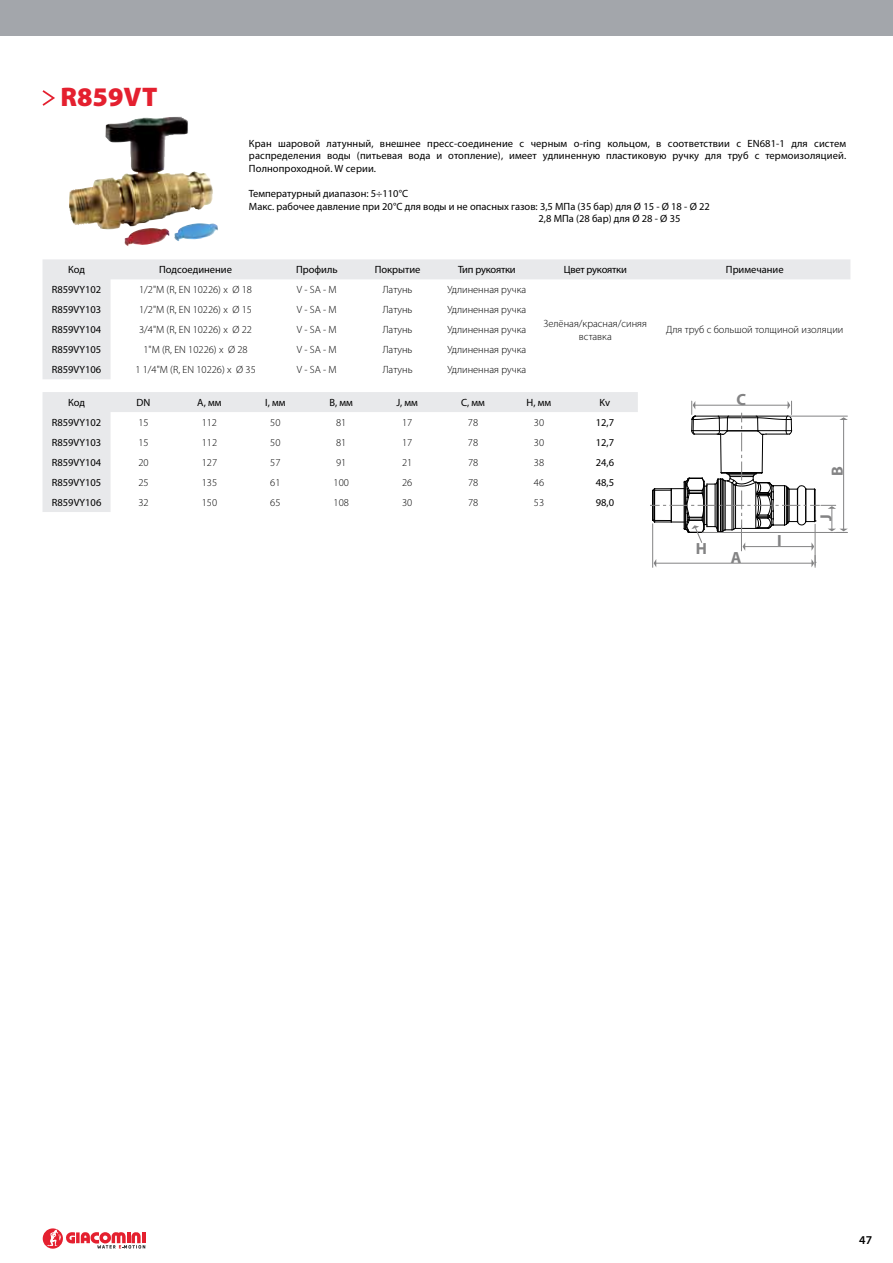
<style>
.page{position:relative;width:893px;height:1263px;background:#fff}
.page>*{position:absolute;margin:0;border:0;box-sizing:border-box;transform-origin:0 0}
.t1{font:900 27px "Myriad Pro";color:#e4202f}
.t2{font:700 16.2px "Myriad Pro";color:#838384}
.t3{font:600 12px "Myriad Pro";color:#000}
.t4{font:10.5px/12.6px "Myriad Pro";color:#000;text-align:justify}
.t5{font:300 10.5px/12.6px "Myriad Pro";color:#000;text-align:center}
.t6{font:10.5px "Myriad Pro";letter-spacing:-.02em;color:#000}
</style>
<div class="page">
<div style="left:0;top:0;width:893px;height:35px;background:#a3a6ab"></div>
<svg style="left:76px;top:1232px;width:4px;height:11px"></svg>
<svg style="left:81px;top:1232px;width:64px;height:16px"></svg>
<div style="left:43px;top:1228px;width:20px;height:21px;background:#e4202f;border-radius:50%"></div>
<svg style="left:47px;top:1229px;width:28px;height:17px"></svg>
<svg style="left:43px;top:392px;width:595px;height:120px"></svg>
<svg style="left:650px;top:401px;width:198px;height:166px"></svg>
<svg style="left:43px;top:259px;width:807px;height:120px"></svg>
<svg style="left:42px;top:90px;width:13px;height:16px"></svg>
<img style="left:69px;top:117px;width:101px;height:113px">
<img style="left:124px;top:223px;width:94px;height:23px">
<h1 class="t1" style="left:60px;top:81px;width:99px">R859VT</h1>
<p class="t4" style="left:249px;top:138px;width:599px">Кран шаровой латунный, внешнее пресс-соединение с черным o-ring кольцом, в соответствии с EN681-1 для систем распределения воды (питьевая вода и отопление), имеет удлиненную пластиковую ручку для труб с термоизоляцией.<br>Полнопроходной. W серии.</p>
<p class="t4" style="left:249px;top:188px;width:161px">Температурный диапазон: 5÷110°C</p>
<p class="t4" style="left:249px;top:201px;width:462px">Макс. рабочее давление при 20°C для воды и не опасных газов: 3,5 МПа (35 бар) для Ø 15 - Ø 18 - Ø 22</p>
<p class="t4" style="left:538px;top:214px;width:143px">2,8 МПа (28 бар) для Ø 28 - Ø 35</p>
<p class="t4" style="left:68px;top:264px;width:18px">Код</p>
<p class="t4" style="left:159px;top:264px;width:74px">Подсоединение</p>
<p class="t4" style="left:296px;top:264px;width:43px">Профиль</p>
<p class="t4" style="left:375px;top:264px;width:47px">Покрытие</p>
<p class="t6" style="left:458px;top:266px;width:59px">Тип рукоятки</p>
<p class="t6" style="left:564px;top:266px;width:65px">Цвет рукоятки</p>
<p class="t4" style="left:726px;top:264px;width:59px">Примечание</p>
<p class="t4" style="left:52px;top:284px;width:51px">R859VY102</p>
<p class="t5" style="left:139px;top:284px;width:114px">1/2"M (R, EN 10226) x Ø 18</p>
<p class="t5" style="left:297px;top:284px;width:41px">V - SA - M</p>
<p class="t5" style="left:383px;top:284px;width:31px">Латунь</p>
<p class="t5" style="left:447px;top:284px;width:80px">Удлиненная ручка</p>
<p class="t5" style="left:544px;top:317px;width:105px">Зелёная/красная/синяя вставка</p>
<p class="t5" style="left:666px;top:324px;width:179px">Для труб с большой толщиной изоляции</p>
<p class="t4" style="left:52px;top:304px;width:51px">R859VY103</p>
<p class="t5" style="left:139px;top:304px;width:114px">1/2"M (R, EN 10226) x Ø 15</p>
<p class="t5" style="left:297px;top:304px;width:41px">V - SA - M</p>
<p class="t5" style="left:383px;top:304px;width:31px">Латунь</p>
<p class="t5" style="left:447px;top:304px;width:80px">Удлиненная ручка</p>
<p class="t4" style="left:52px;top:324px;width:51px">R859VY104</p>
<p class="t5" style="left:139px;top:324px;width:114px">3/4"M (R, EN 10226) x Ø 22</p>
<p class="t5" style="left:297px;top:324px;width:41px">V - SA - M</p>
<p class="t5" style="left:383px;top:324px;width:31px">Латунь</p>
<p class="t5" style="left:447px;top:324px;width:80px">Удлиненная ручка</p>
<p class="t4" style="left:52px;top:344px;width:51px">R859VY105</p>
<p class="t5" style="left:144px;top:344px;width:106px">1"M (R, EN 10226) x Ø 28</p>
<p class="t5" style="left:297px;top:344px;width:41px">V - SA - M</p>
<p class="t5" style="left:383px;top:344px;width:31px">Латунь</p>
<p class="t5" style="left:447px;top:344px;width:80px">Удлиненная ручка</p>
<p class="t4" style="left:52px;top:364px;width:51px">R859VY106</p>
<p class="t5" style="left:135px;top:364px;width:122px">1 1/4"M (R, EN 10226) x Ø 35</p>
<p class="t5" style="left:297px;top:364px;width:41px">V - SA - M</p>
<p class="t5" style="left:383px;top:364px;width:31px">Латунь</p>
<p class="t5" style="left:447px;top:364px;width:80px">Удлиненная ручка</p>
<p class="t4" style="left:68px;top:397px;width:18px">Код</p>
<p class="t4" style="left:137px;top:397px;width:15px">DN</p>
<p class="t4" style="left:197px;top:397px;width:26px">A, мм</p>
<p class="t4" style="left:265px;top:397px;width:22px">I, мм</p>
<p class="t4" style="left:330px;top:397px;width:25px">B, мм</p>
<p class="t4" style="left:396px;top:397px;width:23px">J, мм</p>
<p class="t4" style="left:461px;top:397px;width:25px">C, мм</p>
<p class="t4" style="left:527px;top:397px;width:26px">H, мм</p>
<p class="t4" style="left:600px;top:397px;width:12px">Kv</p>
<p class="t4" style="left:52px;top:417px;width:51px">R859VY102</p>
<p class="t5" style="left:138px;top:416px;width:12px">15</p>
<p class="t5" style="left:202px;top:416px;width:17px">112</p>
<p class="t5" style="left:270px;top:416px;width:12px">50</p>
<p class="t5" style="left:336px;top:416px;width:12px">81</p>
<p class="t5" style="left:402px;top:416px;width:12px">17</p>
<p class="t5" style="left:468px;top:416px;width:12px">78</p>
<p class="t5" style="left:534px;top:416px;width:12px">30</p>
<p class="t4" style="left:596px;top:417px;width:20px">12,7</p>
<p class="t4" style="left:52px;top:437px;width:51px">R859VY103</p>
<p class="t5" style="left:138px;top:436px;width:12px">15</p>
<p class="t5" style="left:202px;top:436px;width:17px">112</p>
<p class="t5" style="left:270px;top:436px;width:12px">50</p>
<p class="t5" style="left:336px;top:436px;width:12px">81</p>
<p class="t5" style="left:402px;top:436px;width:12px">17</p>
<p class="t5" style="left:468px;top:436px;width:12px">78</p>
<p class="t5" style="left:534px;top:436px;width:12px">30</p>
<p class="t4" style="left:596px;top:437px;width:20px">12,7</p>
<p class="t4" style="left:52px;top:457px;width:51px">R859VY104</p>
<p class="t5" style="left:138px;top:456px;width:12px">20</p>
<p class="t5" style="left:202px;top:456px;width:17px">127</p>
<p class="t5" style="left:270px;top:456px;width:12px">57</p>
<p class="t5" style="left:336px;top:456px;width:12px">91</p>
<p class="t5" style="left:402px;top:456px;width:12px">21</p>
<p class="t5" style="left:468px;top:456px;width:12px">78</p>
<p class="t5" style="left:534px;top:456px;width:12px">38</p>
<p class="t4" style="left:596px;top:457px;width:20px">24,6</p>
<p class="t4" style="left:52px;top:477px;width:51px">R859VY105</p>
<p class="t5" style="left:138px;top:476px;width:12px">25</p>
<p class="t5" style="left:202px;top:476px;width:17px">135</p>
<p class="t5" style="left:270px;top:476px;width:12px">61</p>
<p class="t5" style="left:334px;top:476px;width:17px">100</p>
<p class="t5" style="left:402px;top:476px;width:12px">26</p>
<p class="t5" style="left:468px;top:476px;width:12px">78</p>
<p class="t5" style="left:534px;top:476px;width:12px">46</p>
<p class="t4" style="left:596px;top:477px;width:20px">48,5</p>
<p class="t4" style="left:52px;top:497px;width:51px">R859VY106</p>
<p class="t5" style="left:138px;top:496px;width:12px">32</p>
<p class="t5" style="left:202px;top:496px;width:17px">150</p>
<p class="t5" style="left:270px;top:496px;width:12px">65</p>
<p class="t5" style="left:334px;top:496px;width:17px">108</p>
<p class="t5" style="left:402px;top:496px;width:12px">30</p>
<p class="t5" style="left:468px;top:496px;width:12px">78</p>
<p class="t5" style="left:534px;top:496px;width:12px">53</p>
<p class="t4" style="left:596px;top:497px;width:20px">98,0</p>
<h2 class="t2" style="left:736px;top:390px;width:11px">C</h2>
<h2 class="t2" style="left:696px;top:539px;width:13px">H</h2>
<h2 class="t2" style="left:731px;top:548px;width:12px">A</h2>
<h2 class="t2" style="left:777px;top:531px;width:6px">I</h2>
<h2 class="t2" style="left:828px;top:476px;width:11px;rotate:-90deg">B</h2>
<h2 class="t2" style="left:816px;top:521px;width:8px;rotate:-90deg">J</h2>
<p class="t3" style="left:859px;top:1234px;width:14px">47</p>
</div>
